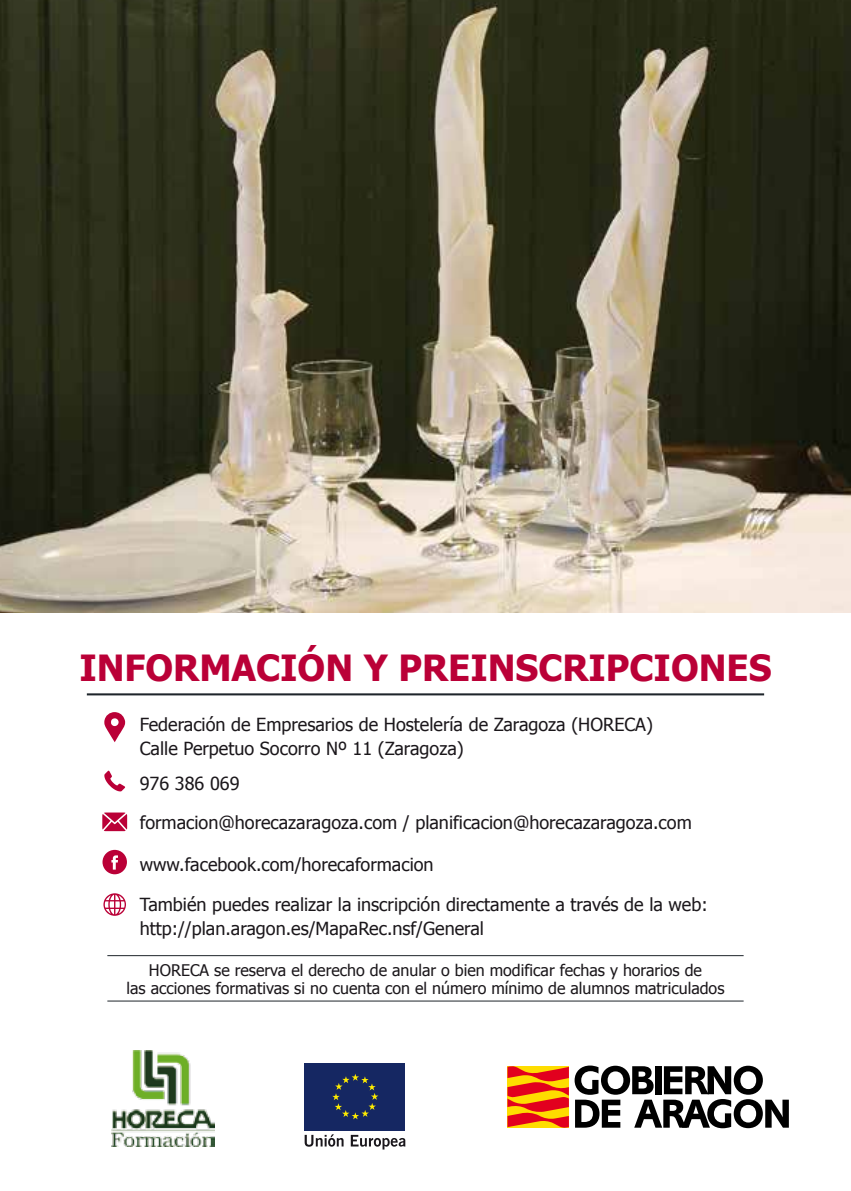
<style>
.page{position:relative;width:851px;height:1191px;background:#fff}
.page>*{position:absolute;margin:0;border:0;box-sizing:border-box;transform-origin:0 0}
.t1{font:700 36px "Tahoma";color:#ba0037}
.t2{font:18px/24px "Tahoma";color:#1b171b}
.t3{font:16px/18px "Tahoma";color:#1b171b;text-align:center}
</style>
<div class="page">
<img style="left:0;top:0;width:850px;height:613px">
<img style="left:112px;top:1050px;width:102px;height:96px">
<svg style="left:104px;top:712px;width:21px;height:30px"></svg>
<svg style="left:104px;top:770px;width:21px;height:21px"></svg>
<svg style="left:102px;top:812px;width:25px;height:19px"></svg>
<svg style="left:102px;top:850px;width:25px;height:24px"></svg>
<hr style="left:107px;top:955px;width:636px;height:1px;background:#1e252b">
<hr style="left:87px;top:693px;width:677px;height:2px;background:#1e252b">
<hr style="left:107px;top:1000px;width:636px;height:1px;background:#1e252b">
<svg style="left:103px;top:893px;width:23px;height:22px"></svg>
<svg style="left:507px;top:1065px;width:281px;height:63px"></svg>
<svg style="left:304px;top:1134px;width:39px;height:12px"></svg>
<svg style="left:351px;top:1134px;width:54px;height:15px"></svg>
<div style="left:304px;top:1063px;width:101px;height:67px;background:#152762"></div>
<svg style="left:332px;top:1074px;width:46px;height:45px"></svg>
<h1 class="t1" style="left:79px;top:645px;width:693px">INFORMACIÓN Y PREINSCRIPCIONES</h1>
<p class="t2" style="left:140px;top:711px;width:514px">Federación de Empresarios de Hostelería de Zaragoza (HORECA)<br>Calle Perpetuo Socorro Nº 11 (Zaragoza)</p>
<p class="t2" style="left:140px;top:763px;width:553px;line-height:38.8px">976 386 069<br>formacion@horecazaragoza.com / planificacion@horecazaragoza.com</p>
<p class="t2" style="left:140px;top:851px;width:295px">www.facebook.com/horecaformacion</p>
<p class="t2" style="left:140px;top:892px;width:569px">También puedes realizar la inscripción directamente a través de la web: http://plan.aragon.es/MapaRec.nsf/General</p>
<p class="t3" style="left:126px;top:960px;width:599px">HORECA se reserva el derecho de anular o bien modificar fechas y horarios de<br>las acciones formativas si no cuenta con el número mínimo de alumnos matriculados</p>
</div>
